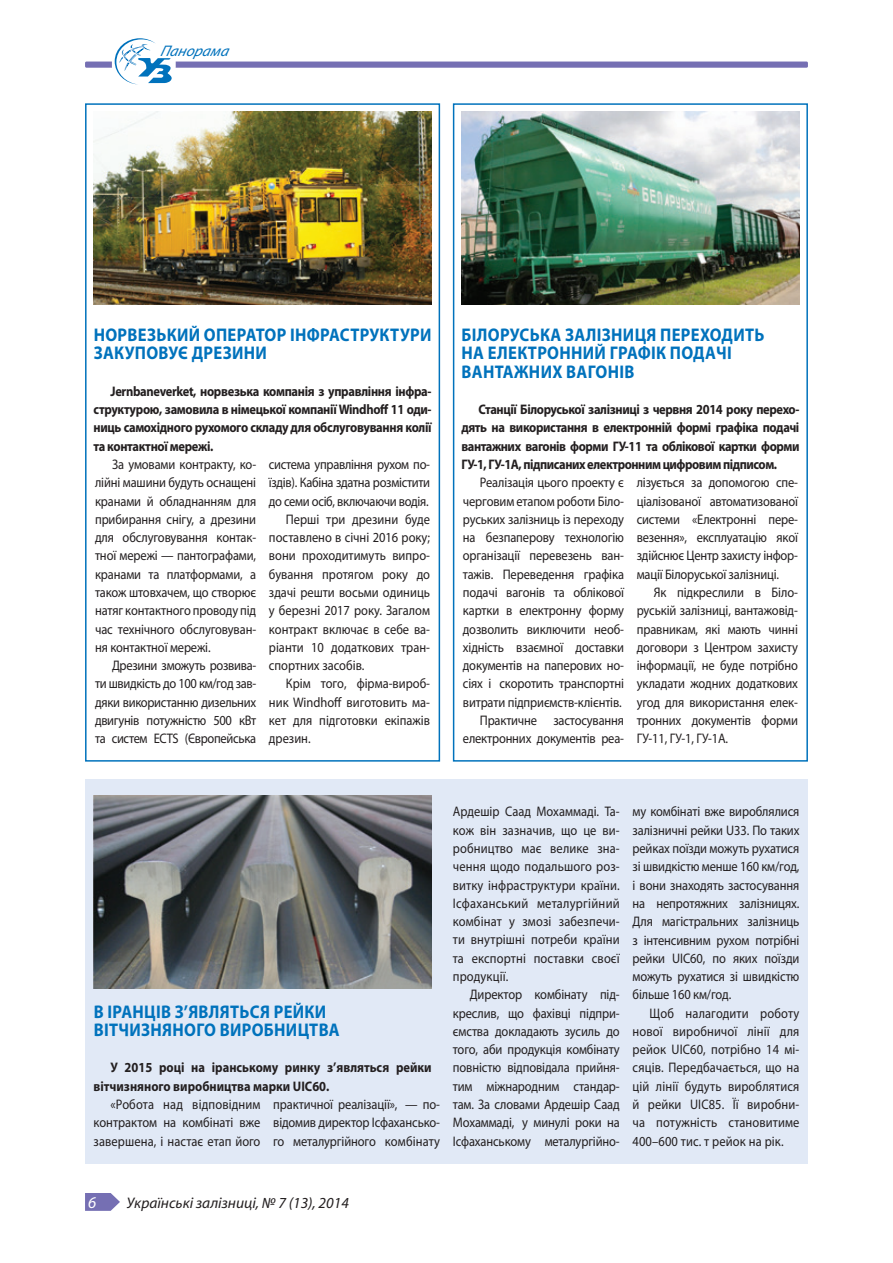
<style>
.page{position:relative;width:893px;height:1263px;background:#fff}
.page>*{position:absolute;margin:0;border:0;box-sizing:border-box;transform-origin:0 0}
.t1{font:700 18.3px/18.3px "Myriad Pro";letter-spacing:.02em;color:#0072bc;scale:.9 1}
.t2{font:italic 16.5px "Myriad Pro";color:#fff}
.t3{font:italic 15.3px "Myriad Pro";color:#231f20}
.t4{font:italic 15.3px "Myriad Pro";color:#0072bc}
.t5{font:13.8px/18.3px "Myriad Pro";letter-spacing:-.01em;color:#231f20;text-align:justify;scale:.9 1}
.t6{font:700 13.8px/18.3px "Myriad Pro";letter-spacing:-.025em;color:#231f20;text-align:justify;scale:.9 1}
.t7{font:700 13.8px/18.3px "Myriad Pro";color:#231f20;scale:.9 1}
</style>
<div class="page">
<svg style="left:85px;top:103px;width:356px;height:659px"></svg>
<img style="left:94px;top:112px;width:338px;height:192px">
<div style="left:85px;top:780px;width:723px;height:384px;background:#e1e9f6"></div>
<img style="left:94px;top:796px;width:338px;height:192px">
<svg style="left:452px;top:103px;width:356px;height:659px"></svg>
<img style="left:461px;top:112px;width:338px;height:192px">
<div style="left:85px;top:62px;width:723px;height:6px;background:#756fb3;border-radius:2px"></div>
<div style="left:112px;top:60px;width:64px;height:9px;background:#fff;border-radius:2px"></div>
<svg style="left:115px;top:38px;width:57px;height:46px"></svg>
<svg style="left:85px;top:1193px;width:35px;height:18px"></svg>
<p class="t4" style="left:160px;top:41px;width:74px">Панорама</p>
<h1 class="t1" style="left:94px;top:325px;width:377px">Норвезький оп ератор інфраструктури закупову</h1>
<h1 class="t1" style="left:178px;top:343px;width:100px">є дрезини</h1>
<p class="t6" style="left:94px;top:382px;width:377px;text-indent:17px">Jernbaneverket, норвезька компанія з управління інфра&shy;структурою, замовила в німецької компанії Windhoff 11 оди&shy;ниць самохідного рухомого складу для обслуговування колії та контактної мережі.</p>
<p class="t5" style="left:95px;top:455px;width:181px;text-indent:17px">За умовами контракту, ко&shy;лійні машини будуть оснащені кранами й обладнанням для прибирання снігу, а дрезини для обслуговування контак&shy;тної мережі — пантографами, кранами та платформами, а також штовхачем, що створює натяг контактного проводу під час технічного обслуговуван&shy;ня контактної мережі.</p>
<p class="t5" style="left:95px;top:656px;width:181px;text-indent:17px">Дрезини зможуть розвива&shy;ти швидкість до 100 км/год зав&shy;дяки використанню дизельних двигунів потужністю 500 кВт та систем ECTS (Європейська</p>
<p class="t5" style="left:269px;top:455px;width:181px">система управління рухом по-</p>
<p class="t5" style="left:269px;top:473px;width:181px">їздів). Кабіна здатна розмістити</p>
<p class="t5" style="left:269px;top:492px;width:179px">до семи осіб, включаючи водія.</p>
<p class="t5" style="left:286px;top:510px;width:162px">Перші три дрезини буде</p>
<p class="t5" style="left:269px;top:528px;width:181px">поставлено в січні 2016 року;</p>
<p class="t5" style="left:269px;top:546px;width:181px">вони проходитимуть випро-</p>
<p class="t5" style="left:269px;top:565px;width:181px">бування протягом року до</p>
<p class="t5" style="left:269px;top:583px;width:181px">здачі решти восьми одиниць</p>
<p class="t5" style="left:269px;top:601px;width:181px">у березні 2017 року. Загалом</p>
<p class="t5" style="left:269px;top:620px;width:181px">контракт включає в себе ва-</p>
<p class="t5" style="left:269px;top:638px;width:181px">ріанти 10 додаткових тран-</p>
<p class="t5" style="left:269px;top:656px;width:108px">спортних засобів.</p>
<p class="t5" style="left:286px;top:674px;width:162px">Крім того, фірма-вироб-</p>
<p class="t5" style="left:269px;top:693px;width:181px">ник Windhoff виготовить ма-</p>
<p class="t5" style="left:269px;top:711px;width:181px">кет для підготовки екіпажів</p>
<p class="t5" style="left:269px;top:729px;width:48px">дрезин.</p>
<h1 class="t1" style="left:462px;top:325px;width:338px">Білоруська залізниця переходить на електронн</h1>
<h1 class="t1" style="left:583px;top:343px;width:167px">ий графік подачі</h1>
<h1 class="t1" style="left:462px;top:362px;width:129px">вантажних вагон</h1>
<h1 class="t1" style="left:619px;top:362px;width:16px">ів</h1>
<p class="t6" style="left:461px;top:400px;width:377px;text-indent:17px">Станції Білоруської залізниці з червня 2014 року перехо&shy;дять на використання в електронній формі графіка подачі вантажних вагонів форми ГУ-11 та облікової картки форми ГУ-1, ГУ-1А, підписаних електронним цифровим підписом.</p>
<p class="t5" style="left:463px;top:473px;width:181px;text-align:right">Реалізація цього проекту є черговим етапом роботи Біло&shy;руських залізниць із переходу на безпаперову технологію організації перевезень ван&shy;тажів. Переведення графіка подачі вагонів та облікової картки в електронну форму дозволить виключити необ&shy;хідність взаємної доставки документів на паперових но&shy;сіях і скоротить транспортні витрати підприємств-клієнтів.<br>Практичне застосування електронних документів реа-</p>
<p class="t5" style="left:637px;top:473px;width:181px">лізується за допомогою спе&shy;ціалізованої автоматизованої системи «Електронні пере&shy;везення», експлуатацію якої здійснює Центр захисту інфор&shy;мації Білоруської залізниці.</p>
<p class="t5" style="left:637px;top:583px;width:181px;text-indent:17px">Як підкреслили в Біло&shy;руській залізниці, вантажовід&shy;правникам, які мають чинні договори з Центром захисту інформації, не буде потрібно укладати жодних додаткових угод для використання елек&shy;тронних документів форми ГУ-11, ГУ-1, ГУ-1А.</p>
<h1 class="t1" style="left:94px;top:1002px;width:260px;text-indent:62px">ів з’являться рейки вітчизняного</h1>
<h1 class="t1" style="left:94px;top:1002px;width:34px">В іранц</h1>
<h1 class="t1" style="left:220px;top:1020px;width:122px">виробництва</h1>
<p class="t7" style="left:94px;top:1058px;width:377px;text-indent:17px">У 2015 році на іранському ринку з’являться рейки вітчизняного виробництва марки UIC60.</p>
<p class="t5" style="left:94px;top:1095px;width:187px;text-indent:17px">«Робота над відповідним контрактом на комбінаті вже завершена, і настає етап його</p>
<p class="t5" style="left:273px;top:1095px;width:187px">практичної реалізації», — по&shy;відомив директор Ісфахансько&shy;го металургійного комбінату</p>
<p class="t5" style="left:453px;top:802px;width:187px">Ардешір Саад Мохаммаді. Та&shy;кож він зазначив, що це ви&shy;робництво має велике зна&shy;чення щодо подальшого роз&shy;витку інфраструктури країни.<br>Ісфаханський металургійний комбінат у змозі забезпечи&shy;ти внутрішні потреби країни та експортні поставки своєї продукції.</p>
<p class="t5" style="left:453px;top:985px;width:187px;text-indent:17px">Директор комбінату під&shy;креслив, що фахівці підпри&shy;ємства докладають зусиль до того, аби продукція комбінату повністю відповідала прийня&shy;тим міжнародним стандар&shy;там. За словами Ардешір Саад Мохаммаді, у минулі роки на Ісфаханському металургійно-</p>
<p class="t5" style="left:632px;top:802px;width:187px">му комбінаті вже вироблялися залізничні рейки U33. По таких рейках поїзди можуть рухатися зі швидкістю менше 160 км/год, і вони знаходять застосування на непротяжних залізницях.<br>Для магістральних залізниць з інтенсивним рухом потрібні рейки UIC60, по яких поїзди можуть рухатися зі швидкістю більше 160 км/год.</p>
<p class="t5" style="left:632px;top:1004px;width:187px;text-indent:17px">Щоб налагодити роботу нової виробничої лінії для рейок UIC60, потрібно 14 мі&shy;сяців. Передбачається, що на цій лінії будуть вироблятися й рейки UIC85. Її виробни&shy;ча потужність становитиме 400–600 тис. т рейок на рік.</p>
<p class="t2" style="left:88px;top:1192px;width:10px">6</p>
<p class="t3" style="left:127px;top:1193px;width:224px">Українські залізниці, № 7 (13), 2014</p>
</div>
